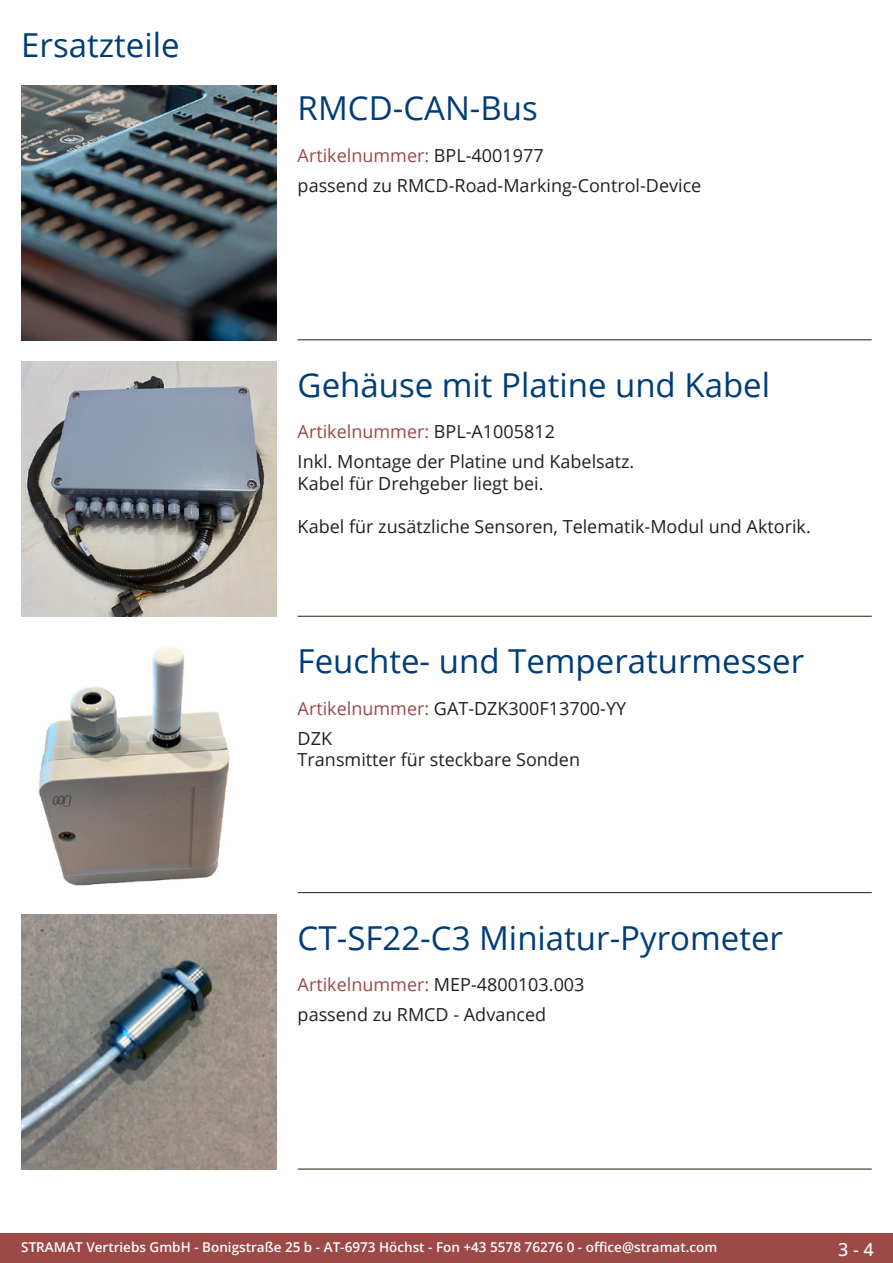
<style>
.page{position:relative;width:893px;height:1263px;background:#fff}
.page>*{position:absolute;margin:0;border:0;box-sizing:border-box;transform-origin:0 0}
.Produkttitel{font:33px "Open Sans";color:#003d78}
.RastTitel{font:33px "Open Sans";color:#003d78}
.Beschreibung_Text{font:18px/21.6px "Open Sans";color:#231f20}
.TechDaten_Überschrif{font:18px "Open Sans";color:#231f20}
.TechDaten_Überschrif-2{font:18px "Open Sans";color:#9c4948}
.t1{font:500 18px "Open Sans";color:#fff}
.t2{font:600 13.5px "Open Sans";color:#fff}
.s1{color:#231f20}
.s2{color:#9c4948}
</style>
<div class="page">
<div style="left:0;top:1233px;width:893px;height:30px;background:#9c4948"></div>
<hr style="left:298px;top:340px;width:574px;height:1px;background:#201d08">
<hr style="left:298px;top:616px;width:574px;height:1px;background:#201d08">
<hr style="left:298px;top:892px;width:574px;height:1px;background:#201d08">
<hr style="left:298px;top:1169px;width:574px;height:1px;background:#201d08">
<img style="left:21px;top:85px;width:255px;height:255px">
<img style="left:21px;top:361px;width:255px;height:256px">
<img style="left:38px;top:647px;width:192px;height:239px">
<img style="left:21px;top:914px;width:255px;height:255px">
<p class="RastTitel" style="left:21px;top:22px;width:160px">Ersatzteile</p>
<p class="Produkttitel" style="left:298px;top:86px;width:242px">RMCD-CAN-Bus</p>
<p class="TechDaten_Überschrif-2" style="left:298px;top:143px;width:247px">Artikelnummer: <span class="s1">BPL-4001977</span></p>
<p class="Beschreibung_Text" style="left:298px;top:174px;width:405px">passend zu RMCD-Road-Marking-Control-Device</p>
<p class="Produkttitel" style="left:298px;top:362px;width:474px">Gehäuse mit Platine und Kabel</p>
<p class="TechDaten_Überschrif-2" style="left:298px;top:420px;width:259px">Artikelnummer: <span class="s1">BPL-A1005812</span></p>
<p class="Beschreibung_Text" style="left:298px;top:450px;width:338px">Inkl. Montage der Platine und Kabelsatz.<br>Kabel fü r Drehgeber liegt bei.</p>
<p class="Beschreibung_Text" style="left:298px;top:515px;width:515px">Kabel fü r zusätzliche Sensoren, Telematik-Modul und Aktorik.</p>
<p class="Produkttitel" style="left:298px;top:638px;width:508px">Feuchte- und Temperaturmesser</p>
<p class="TechDaten_Überschrif" style="left:298px;top:696px;width:330px"><span class="s2">Artikelnummer:</span> GAT-DZK300F13700-YY</p>
<p class="Beschreibung_Text" style="left:298px;top:727px;width:284px">DZK<br>Transmitter fü r steckbare Sonden</p>
<p class="Produkttitel" style="left:298px;top:915px;width:487px">CT-SF22-C3 Miniatur-Pyrometer</p>
<p class="TechDaten_Überschrif" style="left:298px;top:972px;width:288px"><span class="s2">Artikelnummer:</span> MEP-4800103.003</p>
<p class="Beschreibung_Text" style="left:298px;top:1003px;width:250px">passend zu RMCD - Advanced</p>
<p class="t2" style="left:21px;top:1238px;width:698px">STRAMAT Vertriebs GmbH - Bonigstraße 25 b - AT-6973 Höchst - Fon +43 5578 76276 0 - office@stramat.com</p>
<p class="t1" style="left:838px;top:1237px;width:37px">3 - 4</p>
</div>
